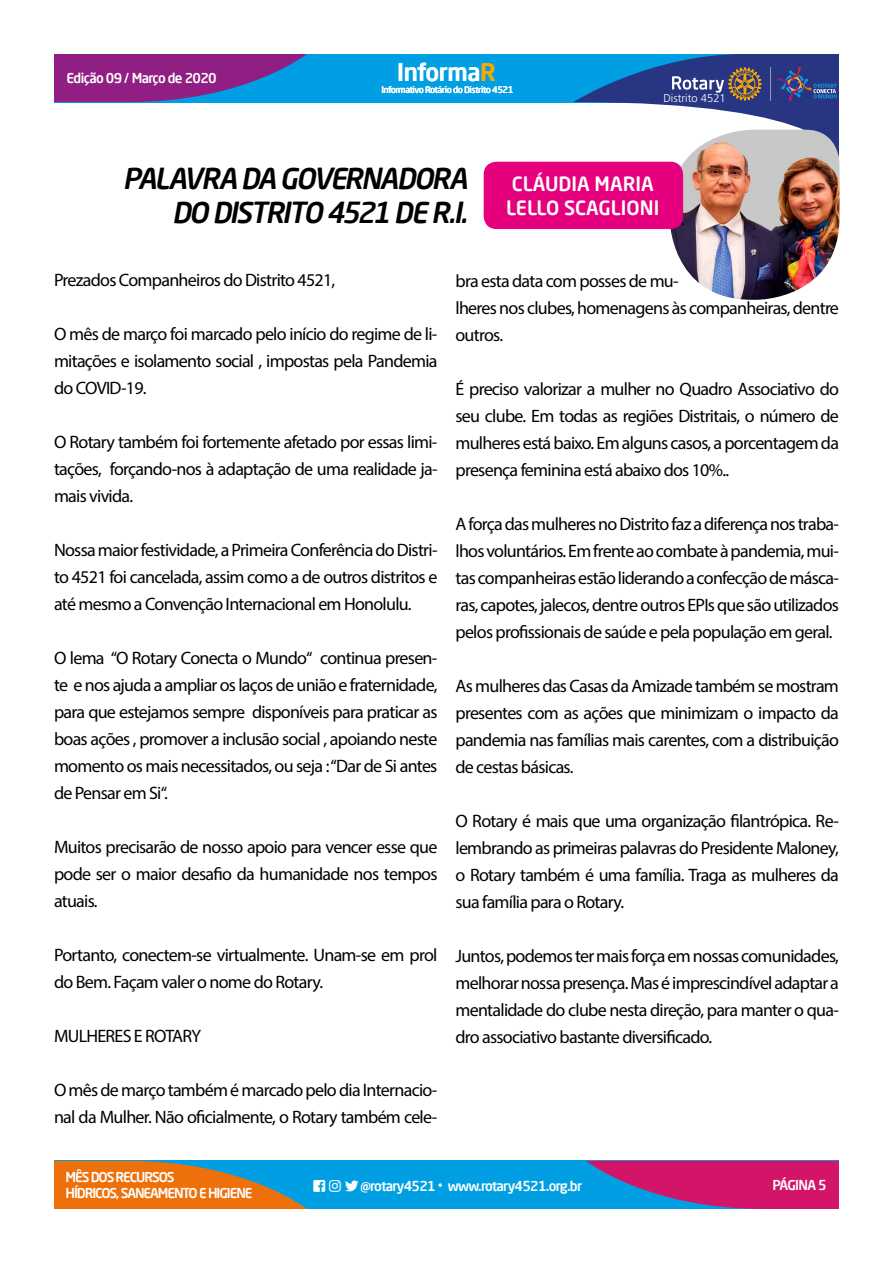
<style>
.page{position:relative;width:893px;height:1263px;background:#fff}
.page>*{position:absolute;margin:0;border:0;box-sizing:border-box;transform-origin:0 0}
.t1{font:italic 500 28.5px/34.2px "Neo Sans Pro";color:#000;text-align:right}
.t2{font:500 24px "Neo Sans Pro";letter-spacing:-.02em;color:#fff}
.t3{font:500 19.5px/23.4px "Neo Sans Pro";color:#fff}
.t4{font:18px/27px "Myriad Pro";letter-spacing:-.04em;color:#000;text-align:justify}
.t5{font:500 13.5px "Neo Sans Pro";letter-spacing:-.05em;color:#fff}
.t6{font:500 13.5px/16.5px "Neo Sans Pro";letter-spacing:-.075em;color:#fff}
.t7{font:300 11.25px "Frutiger LT Std";color:#fff}
.t8{font:500 9px "Neo Sans Pro";letter-spacing:-.06em;color:#fff}
.s1{color:#f6a805}
</style>
<div class="page">
<div style="left:54px;top:54px;width:785px;height:48px;background:#009fe3"></div>
<svg style="left:54px;top:54px;width:253px;height:48px"></svg>
<img style="left:669px;top:159px;width:170px;height:141px">
<div style="left:484px;top:162px;width:199px;height:67px;background:#e6007d;border-radius:13px"></div>
<div style="left:54px;top:1161px;width:785px;height:48px;background:#009fe3"></div>
<svg style="left:54px;top:1161px;width:253px;height:48px"></svg>
<svg style="left:586px;top:1161px;width:253px;height:48px"></svg>
<svg style="left:573px;top:54px;width:266px;height:105px"></svg>
<p class="t5" style="left:67px;top:70px;width:152px">Edição 09 / Março de 2020</p>
<h2 class="t2" style="left:397px;top:57px;width:100px">Informa<span class="s1">R</span></h2>
<p class="t8" style="left:381px;top:84px;width:133px">Informativo Rotário do Distrito 4521</p>
<p class="t7" style="left:663px;top:92px;width:64px">Distrito 4521</p>
<h1 class="t1" style="left:123px;top:161px;width:352px">PALAVRA DA GOVERNADORA<br>DO DISTRITO 4521 DE R.I.</h1>
<p class="t3" style="left:506px;top:172px;width:155px">CLÁUDIA MARIA<br>LELLO SCAGLIONI</p>
<p class="t4" style="left:54px;top:267px;width:283px">Prezados Companheiros do Distrito 4521,</p>
<p class="t4" style="left:54px;top:321px;width:385px">O mês de março foi marcado pelo início do regime de li&shy;mitações e isolamento social , impostas pela Pandemia do COVID-19.</p>
<p class="t4" style="left:54px;top:429px;width:385px">O Rotary também foi fortemente afetado por essas limi&shy;tações, forçando-nos à adaptação de uma realidade ja&shy;mais vivida.</p>
<p class="t4" style="left:54px;top:537px;width:385px">Nossa maior festividade, a Primeira Conferência do Distri&shy;to 4521 foi cancelada, assim como a de outros distritos e até mesmo a Convenção Internacional em Honolulu.</p>
<p class="t4" style="left:54px;top:645px;width:385px">O lema “O Rotary Conecta o Mundo“ continua presen&shy;te e nos ajuda a ampliar os laços de união e fraternidade, para que estejamos sempre disponíveis para praticar as boas ações , promover a inclusão social , apoiando neste momento os mais necessitados, ou seja : “Dar de Si antes de Pensar em Si“.</p>
<p class="t4" style="left:54px;top:834px;width:385px">Muitos precisarão de nosso apoio para vencer esse que pode ser o maior desafio da humanidade nos tempos atuais.</p>
<p class="t4" style="left:54px;top:942px;width:385px">Portanto, conectem-se virtualmente. Unam-se em prol do Bem. Façam valer o nome do Rotary.</p>
<p class="t4" style="left:54px;top:1023px;width:149px">MULHERES E ROTARY</p>
<p class="t4" style="left:54px;top:1077px;width:385px">O mês de março também é marcado pelo dia Internacio&shy;nal da Mulher. Não oficialmente, o Rotary também cele-</p>
<p class="t4" style="left:455px;top:267px;width:385px;text-align:left">bra esta data com posses de mu-<br>lheres nos clubes, homenagens às companheiras, dentre outros.</p>
<p class="t4" style="left:455px;top:375px;width:385px">É preciso valorizar a mulher no Quadro Associativo do seu clube. Em todas as regiões Distritais, o número de mulheres está baixo. Em alguns casos, a porcentagem da presença feminina está abaixo dos 10%..</p>
<p class="t4" style="left:455px;top:510px;width:385px">A força das mulheres no Distrito faz a diferença nos traba&shy;lhos voluntários. Em frente ao combate à pandemia, mui&shy;tas companheiras estão liderando a confecção de másca&shy;ras, capotes, jalecos, dentre outros EPIs que são utilizados pelos profissionais de saúde e pela população em geral.</p>
<p class="t4" style="left:455px;top:672px;width:385px">As mulheres das Casas da Amizade também se mostram presentes com as ações que minimizam o impacto da pandemia nas famílias mais carentes, com a distribuição de cestas básicas.</p>
<p class="t4" style="left:455px;top:807px;width:385px">O Rotary é mais que uma organização filantrópica. Re&shy;lembrando as primeiras palavras do Presidente Maloney, o Rotary também é uma família. Traga as mulheres da sua família para o Rotary.</p>
<p class="t4" style="left:455px;top:942px;width:385px">Juntos, podemos ter mais força em nossas comunidades, melhorar nossa presença. Mas é imprescindível adaptar a mentalidade do clube nesta direção, para manter o qua&shy;dro associativo bastante diversificado.</p>
<p class="t6" style="left:65px;top:1168px;width:189px">MÊS DOS RECURSOS<br>HÍDRICOS, SANEAMENTO E HIGIENE</p>
<p class="t5" style="left:314px;top:1177px;width:270px">□□▲❑◆ ■▲▼ ▼▼ @rotary4521 ⦁ www.rotary4521.org.br</p>
<p class="t6" style="left:772px;top:1176px;width:56px">PÁGINA 5</p>
</div>
